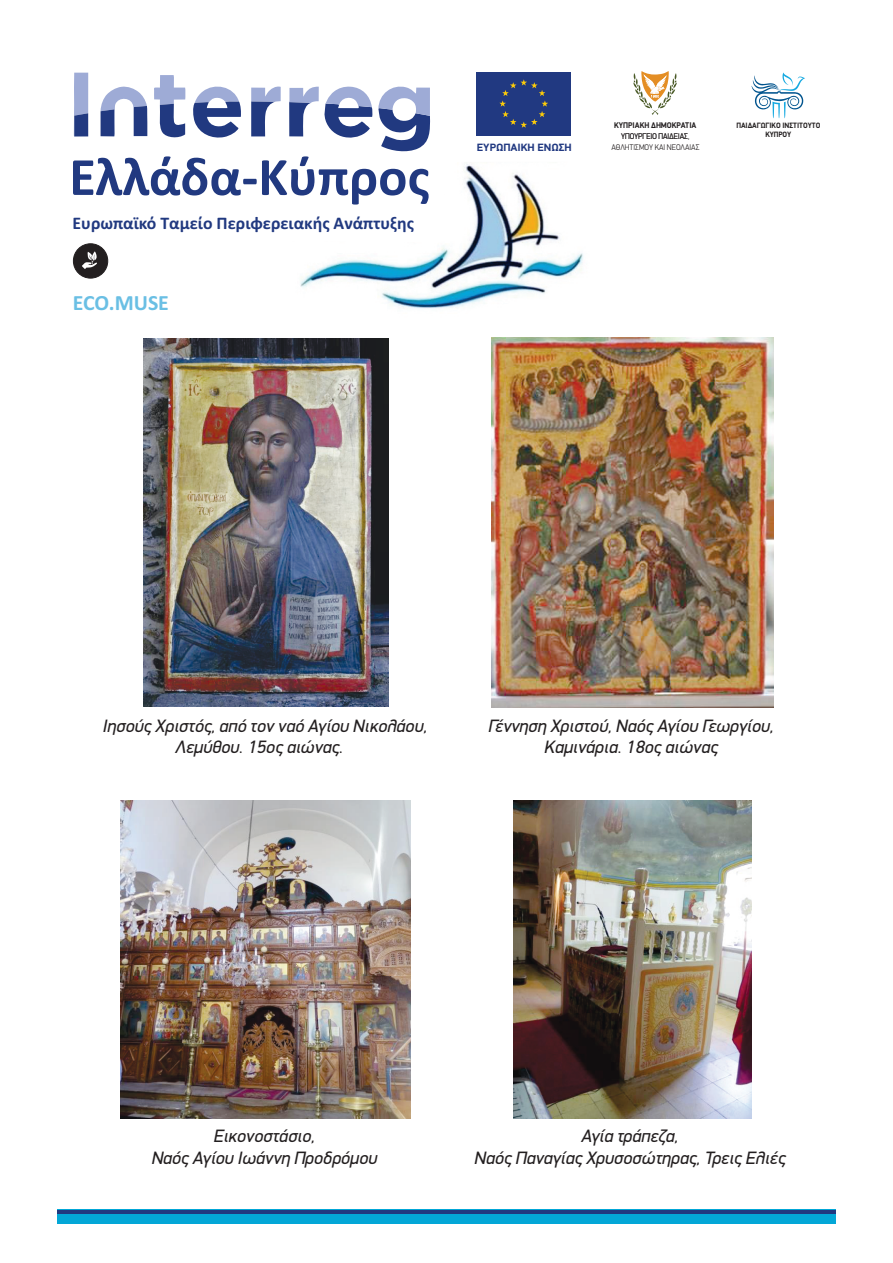
<style>
.page{position:relative;width:893px;height:1263px;background:#fff}
.page>*{position:absolute;margin:0;border:0;box-sizing:border-box;transform-origin:0 0}
.t1{font:700 54.45px "Calibri";color:#213980}
.t2{font:700 21.75px "Calibri";color:#6abfe4}
.t3{font:italic 18px/21.6px "PF Din Display";color:#231f20;text-align:center}
.t4{font:700 17.7px "Calibri";color:#213980}
.t5{font:700 10.65px "PF Din Display";color:#213981;scale:1.05 1}
.t6{font:300 8.25px/11.6px "PF Din Display";color:#231f20;text-align:center;scale:.93 1}
.t7{font:700 8.25px "PF Din Display";color:#231f20;scale:.93 1}
.t8{font:700 7.8px/9.3px "PF Din Display";color:#231f20;text-align:center;scale:.93 1}
</style>
<div class="page">
<div style="left:57px;top:1209px;width:779px;height:15px;background:#03a7d7"></div>
<div style="left:73px;top:243px;width:35px;height:35px;background:#231f20;border:1px solid #231f20;border-radius:50%"></div>
<div style="left:476px;top:72px;width:95px;height:64px;background:#213981"></div>
<svg style="left:499px;top:79px;width:49px;height:49px"></svg>
<svg style="left:82px;top:251px;width:15px;height:18px"></svg>
<svg style="left:633px;top:71px;width:44px;height:44px"></svg>
<svg style="left:752px;top:73px;width:53px;height:45px"></svg>
<svg style="left:154px;top:75px;width:32px;height:63px"></svg>
<svg style="left:193px;top:86px;width:48px;height:52px"></svg>
<svg style="left:289px;top:86px;width:141px;height:66px"></svg>
<svg style="left:251px;top:86px;width:30px;height:50px"></svg>
<svg style="left:101px;top:86px;width:46px;height:50px"></svg>
<svg style="left:74px;top:73px;width:14px;height:63px"></svg>
<img style="left:300px;top:164px;width:283px;height:145px">
<hr style="left:57px;top:1210px;width:779px;height:3px;background:#213980">
<img style="left:121px;top:800px;width:290px;height:318px">
<img style="left:513px;top:800px;width:239px;height:318px">
<img style="left:143px;top:338px;width:245px;height:369px">
<img style="left:492px;top:337px;width:282px;height:371px">
<h1 class="t1" style="left:69px;top:154px;width:362px">Ελλάδα-Κύπρος</h1>
<p class="t4" style="left:73px;top:215px;width:343px">Ευρωπαϊκό Ταμείο Περιφερειακής Ανάπτυξης</p>
<p class="t2" style="left:73px;top:294px;width:98px">ECO.MUSE</p>
<p class="t5" style="left:477px;top:143px;width:92px">ΕΥΡΩΠΑΙΚΗ ΕΝΩΣΗ</p>
<p class="t7" style="left:614px;top:122px;width:90px">ΚΥΠΡΙΑΚΗ ΔΗΜΟΚΡΑΤΙΑ</p>
<p class="t6" style="left:611px;top:131px;width:96px">ΥΠΟΥΡΓΕΙΟ ΠΑΙΔΕΙΑΣ,<br>ΑΘΛΗΤΙΣΜΟΥ ΚΑΙ ΝΕΟΛΑΙΑΣ</p>
<p class="t8" style="left:736px;top:121px;width:92px">ΠΑΙΔΑΓΩΓΙΚΟ ΙΝΣΤΙΤΟΥΤΟ<br>ΚΥΠΡΟΥ</p>
<p class="t3" style="left:175px;top:716px;width:254px;text-align:left;text-indent:-72px">Ιησούς Χριστός, από τον ναό Αγίου Νικολάου,<br>Λεµύθου. 15ος αιώνας.</p>
<p class="t3" style="left:488px;top:716px;width:287px">Γέννηση Χριστού, Ναός Αγίου Γεωργίου,<br>Καµινάρια. 18ος αιώνας</p>
<p class="t3" style="left:152px;top:1127px;width:227px">Εικονοστάσιο,<br>Ναός Αγίου Ιωάννη Προδρόµου</p>
<p class="t3" style="left:474px;top:1127px;width:313px">Αγία τράπεζα,<br>Ναός Παναγίας Χρυσοσώτηρας, Τρεις Ελιές</p>
</div>
